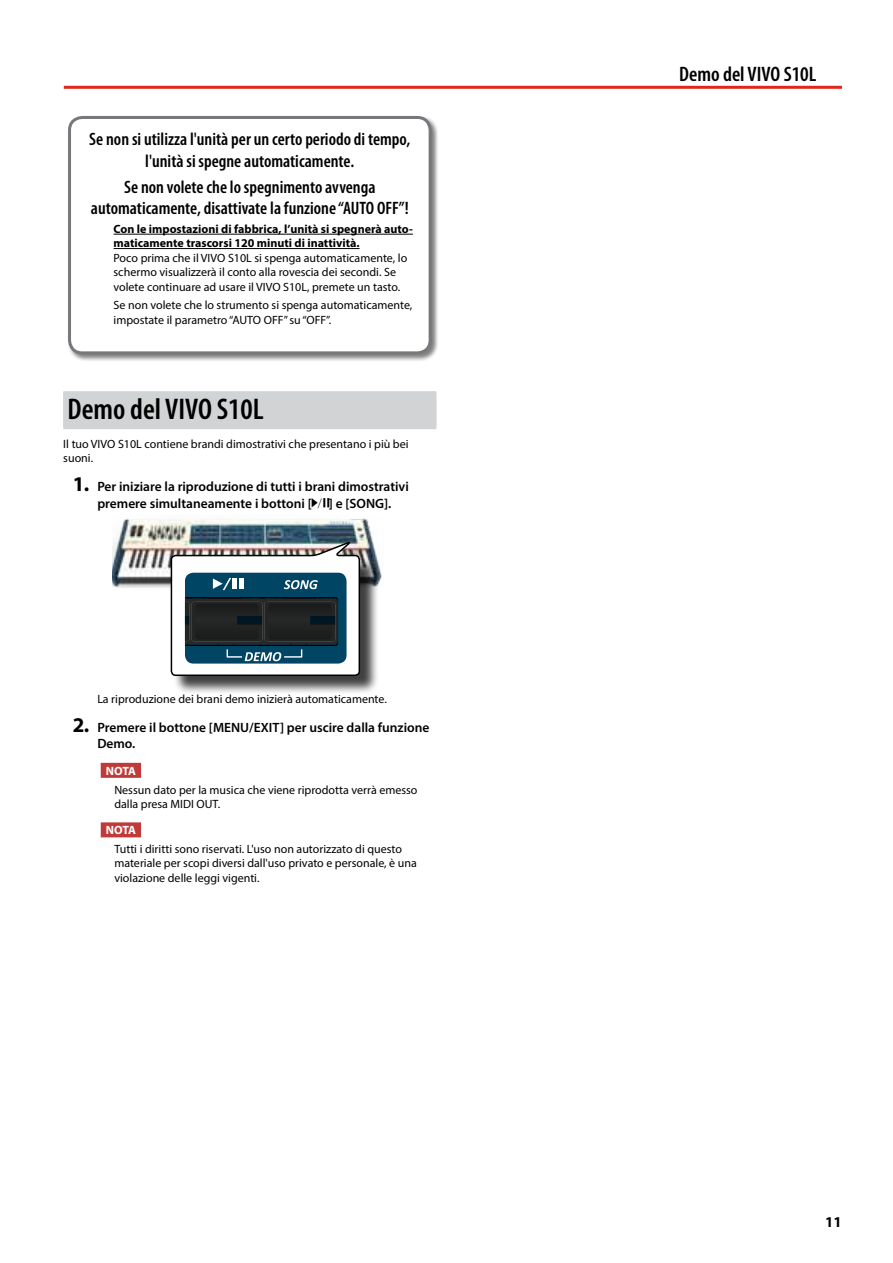
<style>
.page{position:relative;width:893px;height:1263px;background:#fff}
.page>*{position:absolute;margin:0;border:0;box-sizing:border-box;transform-origin:0 0}
.t1{font:600 condensed 30px "Myriad Pro";color:#000}
.t2{font:600 condensed 21px "Myriad Pro";color:#000}
.t3{font:600 condensed 18px/21.6px "Myriad Pro";color:#000;text-align:center}
.t4{font:700 15px "Myriad Pro";color:#000}
.t5{font:600 13.5px/16.2px "Myriad Pro";color:#000;text-align:center}
.t6{font:12px/14.4px "Myriad Pro";color:#000}
.t7{font:700 12px/14.4px "Myriad Pro";color:#000}
.t8{font:700 12px "Myriad Pro";letter-spacing:-.03em;color:#fff}
.s1{font-weight:700;font-size:21px}
.s2{font-family:"Seven Seg 1";font-weight:400}
</style>
<div class="page">
<hr style="left:64px;top:86px;width:778px;height:3px;background:#df271c">
<div style="left:63px;top:391px;width:373px;height:36px;background:#d1d3d4"></div>
<div style="left:63px;top:393px;width:373px;height:36px;background:#d1d3d4"></div>
<div style="left:101px;top:763px;width:40px;height:15px;background:#c03a39"></div>
<div style="left:101px;top:822px;width:40px;height:15px;background:#c03a39"></div>
<div style="left:67px;top:115px;width:371px;height:246px;background:#000;opacity:.5"></div>
<div style="left:70px;top:117px;width:360px;height:236px;background:#fff;border-radius:13px"></div>
<hr style="left:114px;top:234px;width:299px;height:1px;background:#000">
<hr style="left:114px;top:248px;width:246px;height:1px;background:#000">
<div style="left:68px;top:116px;width:364px;height:238px;border:3px solid #77787b;border-radius:13px"></div>
<img style="left:113px;top:518px;width:269px;height:70px">
<div style="left:173px;top:544px;width:206px;height:150px;background:#000;opacity:.75"></div>
<svg style="left:170px;top:541px;width:191px;height:136px"></svg>
<h3 class="t3" style="left:89px;top:128px;width:323px">Se non si utilizza l'unità per un certo periodo di tempo, l'unità si spegne automaticamente.</h3>
<h3 class="t3" style="left:91px;top:176px;width:319px">Se non volete che lo spegnimento avvenga automaticamente, disattivate la funzione “AUTO OFF”!</h3>
<p class="t7" style="left:114px;top:221px;width:301px">Con le impostazioni di fabbrica, l’unità si spegnerà auto&shy;maticamente trascorsi 120 minuti di inattività.</p>
<p class="t6" style="left:114px;top:250px;width:295px">Poco prima che il VIVO S10L si spenga automaticamente, lo schermo visualizzerà il conto alla rovescia dei secondi. Se volete continuare ad usare il VIVO S10L, premete un tasto.</p>
<p class="t6" style="left:114px;top:298px;width:300px">Se non volete che lo strumento si spenga automaticamente, impostate il parametro “AUTO OFF” su “OFF”.</p>
<h1 class="t1" style="left:68px;top:390px;width:198px">Demo del VIVO S10L</h1>
<p class="t6" style="left:63px;top:437px;width:347px">Il tuo VIVO S10L contiene brandi dimostrativi che presentano i più bei suoni.</p>
<p class="t5" style="left:73px;top:478px;width:338px"><span class="s1">1.</span> Per iniziare la riproduzione di tutti i brani dimostrativi premere simultaneamente i bottoni [<span class="s2">*-,</span>] e [SONG].</p>
<p class="t6" style="left:97px;top:692px;width:291px">La riproduzione dei brani demo inizierà automaticamente.</p>
<p class="t5" style="left:97px;top:719px;width:334px;text-align:left;text-indent:-25px"><span class="s1">2.</span> Premere il bottone [MENU/EXIT] per uscire dalla funzione<br>Demo.</p>
<p class="t8" style="left:106px;top:763px;width:32px">NOTA</p>
<p class="t6" style="left:114px;top:782px;width:305px">Nessun dato per la musica che viene riprodotta verrà emesso dalla presa MIDI OUT.</p>
<p class="t8" style="left:106px;top:822px;width:32px">NOTA</p>
<p class="t6" style="left:114px;top:842px;width:304px">Tutti i diritti sono riservati. L'uso non autorizzato di questo materiale per scopi diversi dall'uso privato e personale, è una violazione delle leggi vigenti.</p>
<h2 class="t2" style="left:679px;top:61px;width:139px">Demo del VIVO S10L</h2>
<p class="t4" style="left:825px;top:1212px;width:18px">11</p>
</div>
